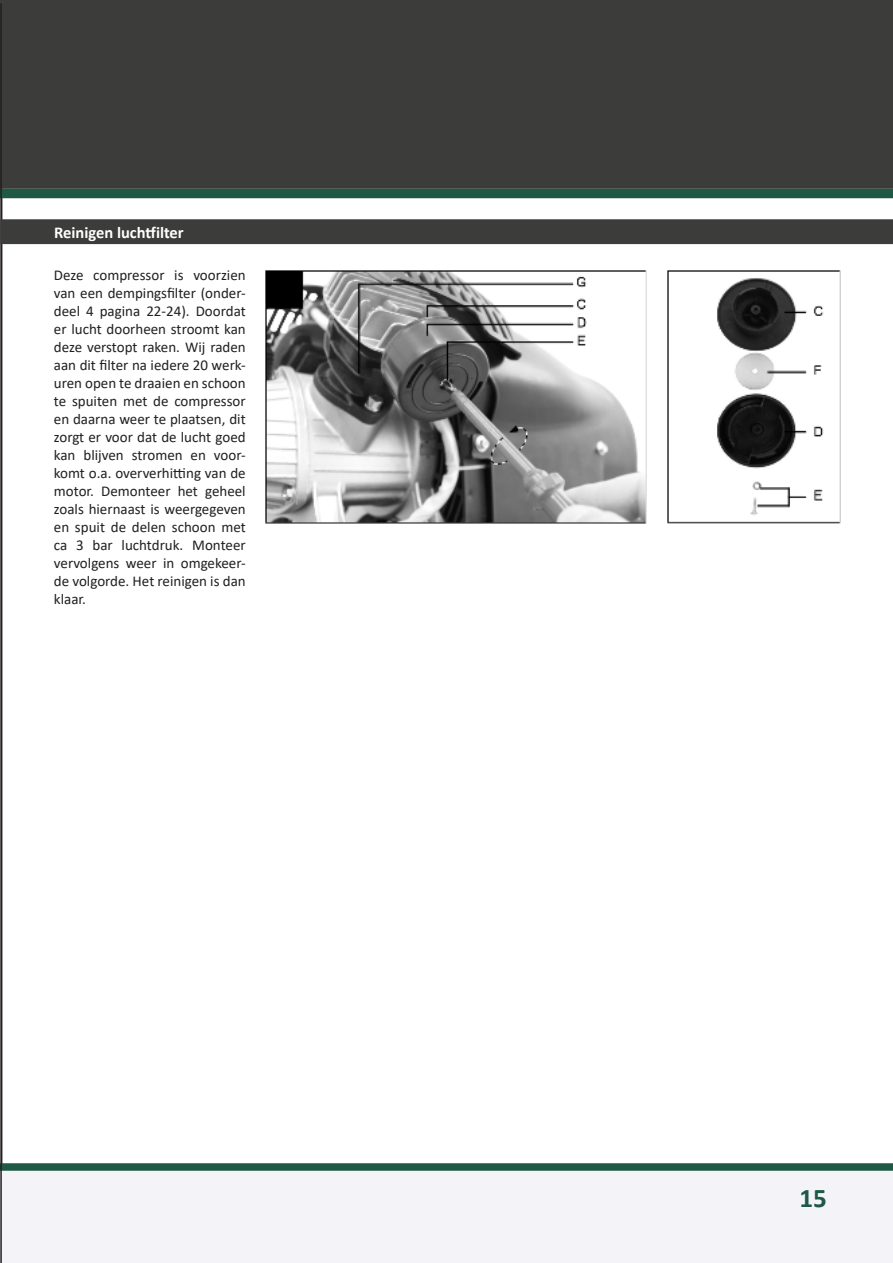
<style>
.page{position:relative;width:893px;height:1263px;background:#fff}
.page>*{position:absolute;margin:0;border:0;box-sizing:border-box;transform-origin:0 0}
.t1{font:700 27px "Calibri";color:#1e5945}
.t2{font:700 16.5px "Calibri";color:#fff}
.t3{font:15px/18px "Calibri";color:#231f20;text-align:justify}
</style>
<div class="page">
<svg style="left:2px;top:1163px;width:891px;height:100px"></svg>
<div style="left:0;top:0;width:893px;height:189px;background:#3c3c3b"></div>
<div style="left:2px;top:189px;width:891px;height:9px;background:#1e5945"></div>
<hr style="left:0;top:3px;width:2px;height:1260px;background:#231f20">
<div style="left:1px;top:220px;width:891px;height:23px;background:#3c3c3b"></div>
<div style="left:0;top:219px;width:893px;height:25px;border:2px solid #3c3c3b"></div>
<img style="left:265px;top:270px;width:381px;height:254px">
<img style="left:667px;top:270px;width:173px;height:254px">
<svg style="left:0;top:692px;width:1px;height:24px"></svg>
<p class="t2" style="left:54px;top:221px;width:131px">Reinigen luchtfilter</p>
<p class="t3" style="left:54px;top:267px;width:193px">Deze compressor is voorzien van een dempingsfilter (onder&shy;deel 4 pagina 22-24). Doordat er lucht doorheen stroomt kan deze verstopt raken. Wij raden aan dit filter na iedere 20 werk&shy;uren open te draaien en schoon te spuiten met de compressor en daarna weer te plaatsen, dit zorgt er voor dat de lucht goed kan blijven stromen en voor&shy;komt o.a. oververhitting van de motor. Demonteer het geheel zoals hiernaast is weergegeven en spuit de delen schoon met ca 3 bar luchtdruk. Monteer vervolgens weer in omgekeer&shy;de volgorde. Het reinigen is dan klaar.</p>
<h1 class="t1" style="left:799px;top:1188px;width:29px">15</h1>
</div>
